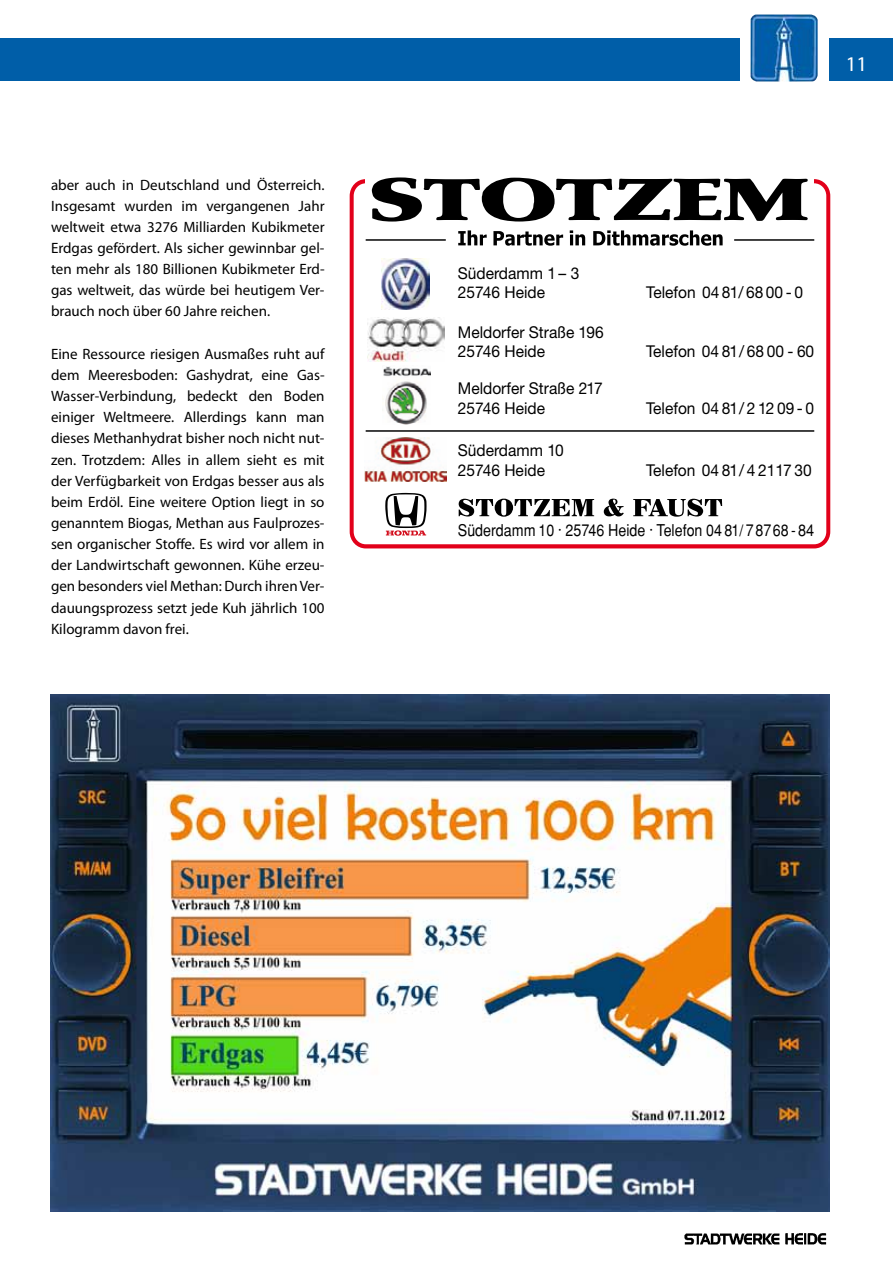
<style>
.page{position:relative;width:893px;height:1263px;background:#fff}
.page>*{position:absolute;margin:0;border:0;box-sizing:border-box;transform-origin:0 0}
.t1{font:21px "Myriad Pro";color:#fff}
.t2{font:16.35px/19.2px "Helvetica Neue";color:#000;scale:.95 1}
.t3{font:condensed 16.35px "Helvetica";color:#000;scale:1.07 1}
.t4{font:15px/21.1px "Myriad Pro";color:#000;text-align:justify}
.s1{font-size:36px;color:#000}
</style>
<div class="page">
<div style="left:0;top:38px;width:740px;height:43px;background:#005ea8"></div>
<div style="left:829px;top:38px;width:64px;height:43px;background:#005ea8"></div>
<img style="left:750px;top:14px;width:68px;height:68px">
<img style="left:684px;top:1233px;width:143px;height:12px">
<svg style="left:350px;top:179px;width:480px;height:369px"></svg>
<svg style="left:459px;top:499px;width:135px;height:18px"></svg>
<svg style="left:604px;top:499px;width:20px;height:17px"></svg>
<svg style="left:633px;top:499px;width:89px;height:18px"></svg>
<img style="left:382px;top:259px;width:48px;height:50px">
<img style="left:382px;top:365px;width:48px;height:59px">
<img style="left:365px;top:437px;width:82px;height:44px">
<hr style="left:366px;top:430px;width:448px;height:2px;background:#000">
<div style="left:366px;top:175px;width:448px;height:52px;background:#fff"></div>
<svg style="left:372px;top:177px;width:436px;height:45px"></svg>
<svg style="left:458px;top:230px;width:29px;height:15px"></svg>
<svg style="left:493px;top:231px;width:70px;height:15px"></svg>
<svg style="left:570px;top:230px;width:15px;height:15px"></svg>
<svg style="left:593px;top:230px;width:130px;height:16px"></svg>
<hr style="left:366px;top:239px;width:80px;height:2px;background:#000">
<hr style="left:734px;top:239px;width:80px;height:2px;background:#000">
<svg style="left:385px;top:493px;width:42px;height:43px"></svg>
<img style="left:367px;top:318px;width:77px;height:44px">
<img style="left:50px;top:694px;width:779px;height:517px">
<p class="t4" style="left:51px;top:174px;width:275px">aber auch in Deutschland und Österreich.<br>Insgesamt wurden im vergangenen Jahr weltweit etwa 3276 Milliarden Kubikmeter Erdgas gefördert. Als sicher gewinnbar gel&shy;ten mehr als 180 Billionen Kubikmeter Erd&shy;gas weltweit, das würde bei heutigem Ver&shy;brauch noch über 60 Jahre reichen.</p>
<p class="t4" style="left:51px;top:343px;width:275px">Eine Ressource riesigen Ausmaßes ruht auf dem Meeresboden: Gashydrat, eine Gas-Wasser-Verbindung, bedeckt den Boden einiger Weltmeere. Allerdings kann man dieses Methanhydrat bisher noch nicht nut&shy;zen. Trotzdem: Alles in allem sieht es mit der Verfügbarkeit von Erdgas besser aus als beim Erdöl. Eine weitere Option liegt in so genanntem Biogas, Methan aus Faulprozes&shy;sen organischer Stoffe. Es wird vor allem in der Landwirtschaft gewonnen. Kühe erzeu&shy;gen besonders viel Methan: Durch ihren Ver&shy;dauungsprozess setzt jede Kuh jährlich 100<br>Kilogramm davon frei.</p>
<h1 class="t1" style="left:784px;top:51px;width:85px"><span class="s1">2</span> 11</h1>
<p class="t2" style="left:458px;top:263px;width:129px">Süderdamm 1 – 3<br>25746 Heide</p>
<p class="t2" style="left:458px;top:322px;width:155px">Meldorfer Straße 196<br>25746 Heide</p>
<p class="t2" style="left:458px;top:379px;width:154px">Meldorfer Straße 217<br>25746 Heide</p>
<p class="t2" style="left:458px;top:441px;width:113px">Süderdamm 10<br>25746 Heide</p>
<p class="t2" style="left:646px;top:282px;width:167px">Telefon 04 81/ 68 00 - 0</p>
<p class="t2" style="left:646px;top:341px;width:179px">Telefon 04 81/ 68 00 - 60</p>
<p class="t2" style="left:646px;top:398px;width:179px">Telefon 04 81/ 2 12 09 - 0</p>
<p class="t2" style="left:646px;top:460px;width:176px">Telefon 04 81/ 4 2117 30</p>
<p class="t3" style="left:458px;top:521px;width:335px">Süderdamm 10 · 25746 Heide · Telefon 04 81/ 78768 - 84</p>
</div>
